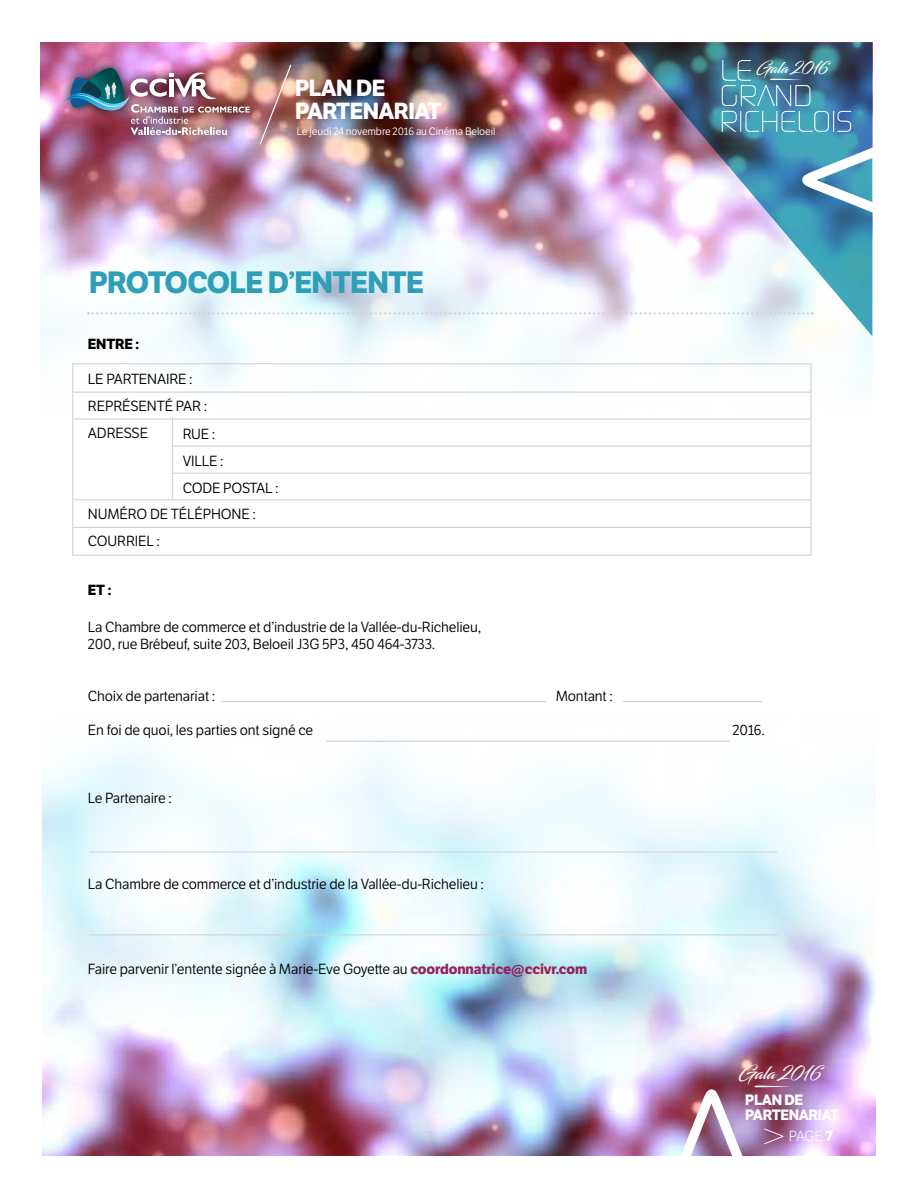
<style>
.page{position:relative;width:918px;height:1188px;background:#fff}
.page>*{position:absolute;margin:0;border:0;box-sizing:border-box;transform-origin:0 0}
.t1{font:700 30px "Etica 24 h";letter-spacing:-.025em;color:#2e9fb5}
.t2{font:700 22.65px/22.8px "Etica 24 h";letter-spacing:-.025em;color:#fff}
.t3{font:17.25px "Blacksword";color:#fff}
.t4{font:15.15px "Blacksword";color:#fff}
.t5{font:700 14.55px/14.7px "Etica 24 h";letter-spacing:-.025em;color:#fff}
.t6{font:14.25px/27px "Etica 24 h";letter-spacing:-.01em;color:#000}
.t7{font:700 14.25px "Etica 24 h";color:#000}
.t8{font:300 14.25px "Etica 24 h";color:#fff}
.t9{font:10.5px "Etica 24 h";letter-spacing:-.01em;color:#fff}
.s1{font-weight:700;color:#96215f}
.s2{font-weight:700}
</style>
<div class="page">
<img style="left:40px;top:42px;width:832px;height:350px">
<img style="left:260px;top:63px;width:32px;height:83px">
<img style="left:54px;top:57px;width:206px;height:89px">
<img style="left:40px;top:68px;width:210px;height:194px">
<img style="left:624px;top:42px;width:248px;height:294px">
<svg style="left:722px;top:60px;width:151px;height:202px;background:#649ab7"></svg>
<img style="left:42px;top:740px;width:834px;height:415px">
<img style="left:629px;top:1086px;width:165px;height:70px">
<svg style="left:88px;top:312px;width:725px;height:3px"></svg>
<hr style="left:221px;top:701px;width:325px;height:1px;background:#d1d3d4">
<hr style="left:623px;top:701px;width:139px;height:1px;background:#d1d3d4">
<hr style="left:326px;top:741px;width:404px;height:1px;background:#d1d3d4">
<hr style="left:89px;top:851px;width:689px;height:2px;background:#d1d3d4">
<hr style="left:89px;top:934px;width:689px;height:1px;background:#d1d3d4">
<div style="left:72px;top:363px;width:740px;height:193px;border:1px solid #d1d3d4"></div>
<hr style="left:73px;top:392px;width:738px;height:1px;background:#d1d3d4">
<hr style="left:73px;top:418px;width:738px;height:2px;background:#d1d3d4">
<hr style="left:172px;top:418px;width:1px;height:81px;background:#d1d3d4">
<hr style="left:172px;top:473px;width:640px;height:1px;background:#d1d3d4">
<hr style="left:73px;top:527px;width:738px;height:1px;background:#d1d3d4">
<hr style="left:172px;top:446px;width:640px;height:1px;background:#d1d3d4">
<hr style="left:73px;top:499px;width:738px;height:1px;background:#d1d3d4">
<h2 class="t2" style="left:295px;top:77px;width:92px">PLAN DE<br>PARTENA</h2>
<h2 class="t2" style="left:394px;top:99px;width:49px">RIAT</h2>
<p class="t9" style="left:297px;top:125px;width:200px">Le jeudi 24 novembre 2016 au Cinéma Beloeil</p>
<h1 class="t1" style="left:89px;top:264px;width:334px">PROTOCOLE D’ENTENTE</h1>
<p class="t7" style="left:88px;top:335px;width:53px">ENTRE :</p>
<p class="t6" style="left:88px;top:366px;width:121px">LE PARTENAIRE :<br>REPRÉSENTÉ PAR :<br>ADRESSE</p>
<p class="t6" style="left:183px;top:421px;width:98px">RUE :<br>VILLE :<br>CODE POSTAL :</p>
<p class="t6" style="left:88px;top:501px;width:169px">NUMÉRO DE TÉLÉPHONE :<br>COU RRIEL :</p>
<p class="t7" style="left:88px;top:581px;width:25px">ET :</p>
<p class="t4" style="left:756px;top:59px;width:74px">Gala 2016</p>
<p class="t6" style="left:88px;top:619px;width:395px;line-height:17.1px">La Chambre de commerce et d’industrie de la Vallée-du-Richelieu,<br>200, rue Brébeuf, suite 203, Beloeil J3G 5P3, 450 464-3733.</p>
<p class="t6" style="left:88px;top:682px;width:129px">Choix de partenariat :</p>
<p class="t6" style="left:556px;top:682px;width:59px">Montant :</p>
<p class="t6" style="left:88px;top:717px;width:227px">En foi de quoi, les parties ont signé ce</p>
<p class="t6" style="left:732px;top:717px;width:34px">2016.</p>
<p class="t6" style="left:88px;top:785px;width:85px">Le Partenaire :</p>
<p class="t6" style="left:88px;top:871px;width:398px">La Chambre de commerce et d’industrie de la Vallée-du-Richelieu :</p>
<p class="t6" style="left:88px;top:956px;width:501px">Faire parvenir l’entente signée à Marie-Eve Goyette au <span class="s1">COORDONNATRICE@CCIVR.COM</span></p>
<p class="t3" style="left:738px;top:1063px;width:85px">Gala 2016</p>
<p class="t5" style="left:745px;top:1093px;width:59px">PLAN DE<br>PARTENA</p>
<p class="t5" style="left:809px;top:1108px;width:32px">RIAT</p>
<p class="t8" style="left:789px;top:1128px;width:45px">PAGE <span class="s2">7</span></p>
</div>
